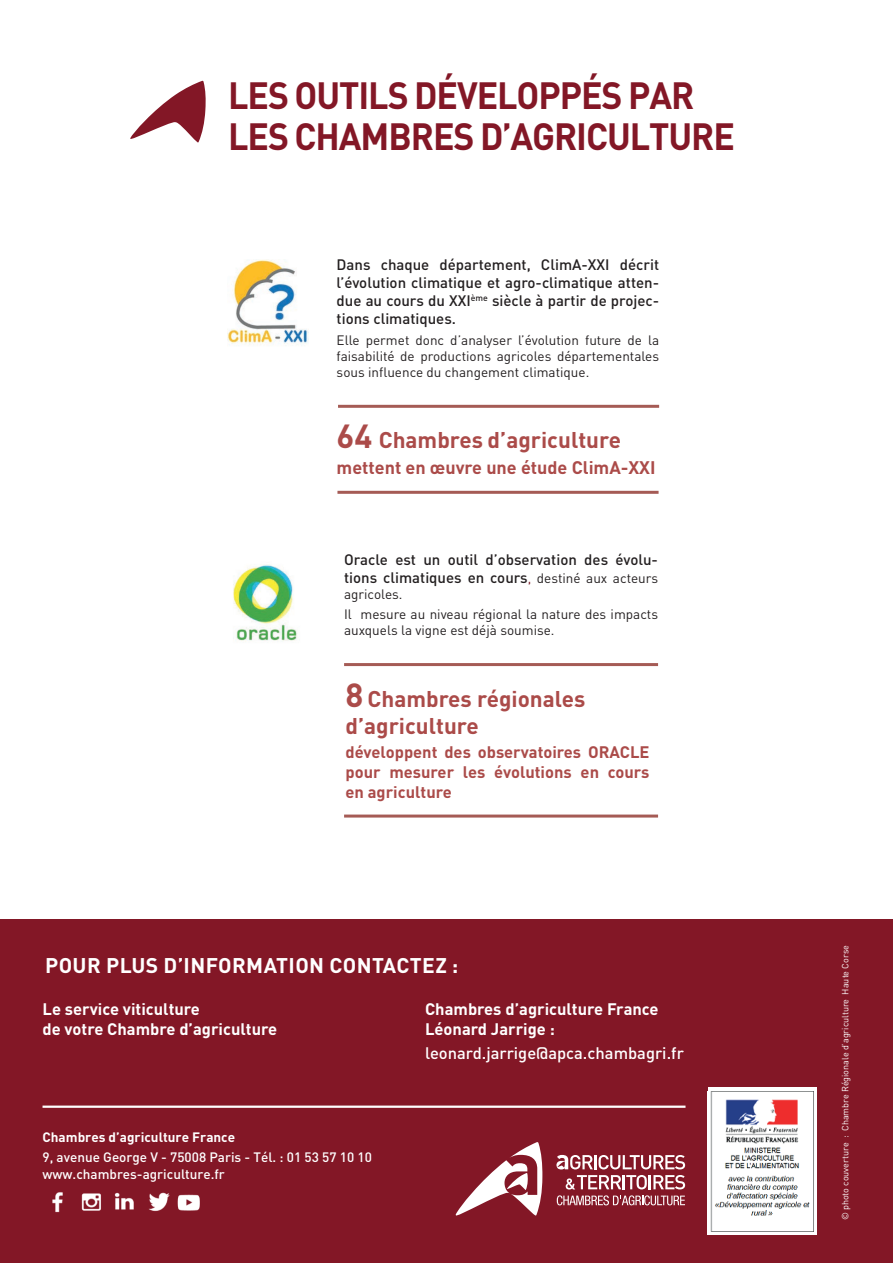
<style>
.page{position:relative;width:893px;height:1263px;background:#fff}
.page>*{position:absolute;margin:0;border:0;box-sizing:border-box;transform-origin:0 0}
.t1{font:700 37.5px/40.5px "DIN Pro";letter-spacing:-.03em;color:#831726;scale:.95 1}
.t2{font:700 22.5px/27px "DIN Pro";color:#ab4b49}
.t3{font:700 21px "DIN Pro";letter-spacing:.02em;color:#fff}
.t4{font:700 18px "DIN Pro";color:#ab4b49}
.t5{font:700 16.5px/19.8px "DIN Pro";color:#fff}
.t6{font:700 16.5px/19.8px "DIN Pro";color:#ab4b49;text-align:justify}
.t7{font:500 16.5px "DIN Pro";color:#fff}
.t8{font:500 15px/18px "DIN Pro";color:#231f20}
.t9{font:13.5px/16.2px "DIN Pro";color:#231f20}
.t10{font:500 13.5px/16.5px "DIN Pro";color:#fff}
.t11{font:700 13.5px "DIN Pro";color:#fff}
.t12{font:9px "DIN Pro";color:#fff}
.s1{font-size:33px}
.s2{font-weight:400;font-size:13.5px;color:#7c1f29}
.s3{font-weight:400;font-size:13.5px}
</style>
<div class="page">
<div style="left:0;top:919px;width:893px;height:344px;background:#831726"></div>
<img style="left:228px;top:260px;width:81px;height:86px">
<img style="left:233px;top:564px;width:65px;height:78px">
<img style="left:52px;top:1192px;width:11px;height:21px">
<img style="left:81px;top:1193px;width:20px;height:18px">
<img style="left:114px;top:1192px;width:20px;height:18px">
<img style="left:149px;top:1192px;width:51px;height:19px">
<hr style="left:43px;top:1105px;width:642px;height:3px;background:#fff">
<svg style="left:557px;top:1195px;width:128px;height:10px"></svg>
<svg style="left:566px;top:1175px;width:119px;height:14px"></svg>
<svg style="left:556px;top:1155px;width:129px;height:14px"></svg>
<svg style="left:456px;top:1142px;width:86px;height:73px"></svg>
<hr style="left:337px;top:491px;width:322px;height:3px;background:#a55b55">
<hr style="left:344px;top:663px;width:314px;height:3px;background:#a55b55">
<hr style="left:344px;top:814px;width:314px;height:3px;background:#a55b55">
<hr style="left:338px;top:405px;width:321px;height:3px;background:#a55b55">
<svg style="left:130px;top:81px;width:76px;height:61px"></svg>
<div style="left:708px;top:1087px;width:109px;height:147px;background:#fff"></div>
<img style="left:710px;top:1091px;width:104px;height:141px">
<h1 class="t1" style="left:228px;top:71px;width:535px">LES OUTILS DÉVELOPPÉS PAR<br>LES CHAMBRES D’AGRICULTURE</h1>
<p class="t8" style="left:337px;top:254px;width:324px;text-align:justify">Dans chaque département, ClimA-XXI décrit l’évolution climatique et agro-climatique atten&shy;due au cours du XXI<sup>ème</sup> siècle à partir de projec&shy;tions climatiques.</p>
<p class="t9" style="left:337px;top:331px;width:324px;text-align:justify">Elle permet donc d’analyser l’évolution future de la faisabilité de productions agricoles départementales sous influence du changement climatique.</p>
<h2 class="t2" style="left:337px;top:423px;width:286px"><span class="s1">64</span> Chambres d’agriculture</h2>
<p class="t4" style="left:337px;top:452px;width:320px">mettent en œuvre une étude ClimA-XXI</p>
<p class="t8" style="left:344px;top:548px;width:315px">Oracle est un outil d’observation des évolu&shy;tions climatiques en cours<span class="s2">,</span> <span class="s3">destiné aux acteurs</span></p>
<p class="t9" style="left:344px;top:582px;width:315px;line-height:20.4px">agricoles.<br>Il mesure au niveau régional la nature des impacts</p>
<p class="t9" style="left:344px;top:621px;width:212px">auxquels la vigne est déjà soumise.</p>
<h2 class="t2" style="left:345px;top:683px;width:242px"><span class="s1">8</span> Chambres régionales d’agriculture</h2>
<p class="t6" style="left:345px;top:740px;width:306px">développent des observatoires ORACLE pour mesurer les évolutions en cours en agriculture</p>
<h3 class="t3" style="left:45px;top:947px;width:415px">POUR PLUS D’INFORMATION CONTACTEZ :</h3>
<p class="t5" style="left:43px;top:997px;width:236px">Le service viticulture<br>de votre Chambre d’agriculture</p>
<p class="t5" style="left:425px;top:997px;width:235px">Chambres d’agriculture France<br>Léonard Jarrige :</p>
<p class="t7" style="left:425px;top:1040px;width:260px">leonard.jarrige@apca.chambagri.fr</p>
<p class="t11" style="left:43px;top:1125px;width:194px">Chambres d’agriculture France</p>
<p class="t10" style="left:43px;top:1148px;width:331px">9, avenue George V - 75008 Paris - Tél. : 01 53 57 10 10 www.chambres-agriculture.fr</p>
<p class="t12" style="left:838px;top:1220px;width:277px;rotate:-90deg">© photo couverture : Chambre Régionale d’agriculture Haute Corse</p>
</div>
